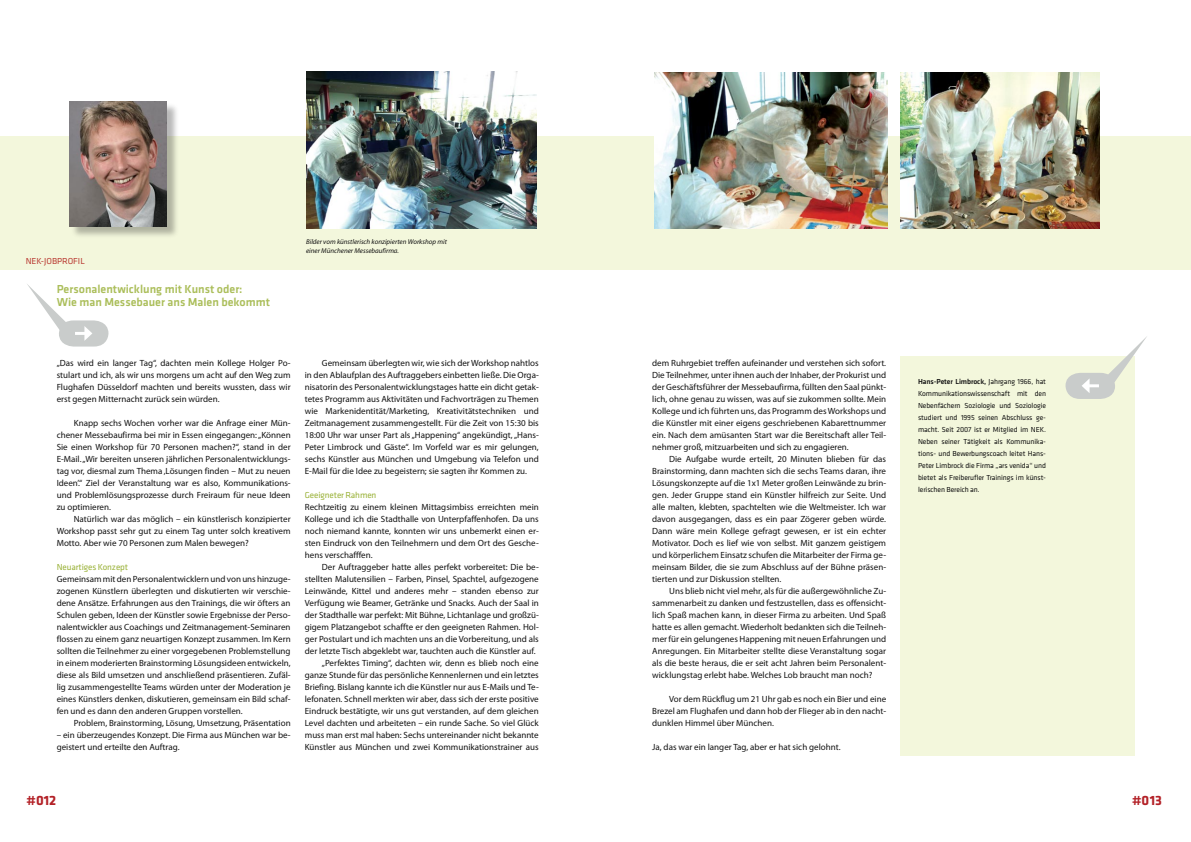
<style>
.page{position:relative;width:1191px;height:842px;background:#fff}
.page>*{position:absolute;margin:0;border:0;box-sizing:border-box;transform-origin:0 0}
.t1{font:700 14px "Klavika";color:#b32127}
.t2{font:500 12px/13px "Klavika";color:#abbe5a}
.t3{font:9px/12px "Myriad Pro";color:#121212;text-align:justify}
.t4{font:9px "Klavika";letter-spacing:-.01em;color:#9ab238}
.t5{font:9px "Klavika";color:#b93a32}
.t6{font:7.5px/12px "Klavika";letter-spacing:-.01em;color:#121212;text-align:justify}
.t7{font:italic 7px/8.5px "Myriad Pro";color:#121212}
.s1{font-weight:500}
</style>
<div class="page">
<div style="left:0;top:136px;width:1191px;height:134px;background:#f3f7dc"></div>
<svg style="left:27px;top:284px;width:81px;height:63px"></svg>
<div style="left:70px;top:103px;width:109px;height:137px;background:#121212;opacity:.3"></div>
<img style="left:69px;top:102px;width:97px;height:124px">
<img style="left:306px;top:72px;width:230px;height:156px">
<img style="left:655px;top:72px;width:232px;height:156px">
<div style="left:900px;top:356px;width:234px;height:400px;background:#f3f7dc"></div>
<svg style="left:1065px;top:336px;width:82px;height:78px"></svg>
<img style="left:900px;top:72px;width:199px;height:156px">
<p class="t5" style="left:26px;top:256px;width:61px">NEK-JOBPROFIL</p>
<h2 class="t2" style="left:57px;top:282px;width:215px">Personalentwicklung mit Kunst oder:<br>Wie man Messebauer ans Malen bekommt</h2>
<p class="t7" style="left:306px;top:238px;width:142px">Bilder vom künstlerisch konzipierten Workshop mit einer Münchener Messebaufirma.</p>
<p class="t3" style="left:57px;top:357px;width:235px">„Das wird ein langer Tag“, dachten mein Kollege Holger Po&shy;stulart und ich, als wir uns morgens um acht auf den Weg zum Flughafen Düsseldorf machten und bereits wussten, dass wir erst gegen Mitternacht zurück sein würden.</p>
<p class="t3" style="left:57px;top:417px;width:235px;text-indent:17px">Knapp sechs Wochen vorher war die Anfrage einer Mün&shy;chener Messebaufirma bei mir in Essen eingegangen: „Können Sie einen Workshop für 70 Personen machen?“, stand in der E-Mail. „Wir bereiten unseren jährlichen Personalentwicklungs&shy;tag vor, diesmal zum Thema ‚Lösungen finden – Mut zu neuen Ideen’.“ Ziel der Veranstaltung war es also, Kommunikations&shy;und Problemlösungsprozesse durch Freiraum für neue Ideen zu optimieren.</p>
<p class="t3" style="left:57px;top:513px;width:235px;text-indent:17px">Natürlich war das möglich – ein künstlerisch konzipierter Workshop passt sehr gut zu einem Tag unter solch kreativem Motto. Aber wie 70 Personen zum Malen bewegen?</p>
<p class="t4" style="left:57px;top:562px;width:73px">Neuartiges Konzept</p>
<p class="t3" style="left:57px;top:573px;width:235px">Gemeinsam mit den Personalentwicklern und von uns hinzuge&shy;zogenen Künstlern überlegten und diskutierten wir verschie&shy;dene Ansätze. Erfahrungen aus den Trainings, die wir öfters an Schulen geben, Ideen der Künstler sowie Ergebnisse der Perso&shy;nalentwickler aus Coachings und Zeitmanagement-Seminaren flossen zu einem ganz neuartigen Konzept zusammen. Im Kern sollten die Teilnehmer zu einer vorgegebenen Problemstellung in einem moderierten Brainstorming Lösungsideen entwickeln, diese als Bild umsetzen und anschließend präsentieren. Zufäl&shy;lig zusammengestellte Teams würden unter der Moderation je eines Künstlers denken, diskutieren, gemeinsam ein Bild schaf&shy;fen und es dann den anderen Gruppen vorstellen.</p>
<p class="t3" style="left:74px;top:717px;width:218px">Problem, Brainstorming, Lösung, Umsetzung, Präsentation</p>
<p class="t3" style="left:57px;top:729px;width:235px">– ein überzeugendes Konzept. Die Firma aus München war be&shy;geistert und erteilte den Auftrag.</p>
<p class="t3" style="left:305px;top:357px;width:235px;text-indent:17px">Gemeinsam überlegten wir, wie sich der Workshop nahtlos in den Ablaufplan des Auftraggebers einbetten ließe. Die Orga&shy;nisatorin des Personalentwicklungstages hatte ein dicht getak&shy;tetes Programm aus Aktivitäten und Fachvorträgen zu Themen wie Markenidentität/Marketing, Kreativitätstechniken und Zeitmanagement zusammengestellt. Für die Zeit von 15:30 bis 18:00 Uhr war unser Part als „Happening“ angekündigt, „Hans-Peter Limbrock und Gäste“. Im Vorfeld war es mir gelungen, sechs Künstler aus München und Umgebung via Telefon und E-Mail für die Idee zu begeistern; sie sagten ihr Kommen zu.</p>
<p class="t4" style="left:305px;top:490px;width:73px">Geeigneter Rahmen</p>
<p class="t3" style="left:305px;top:501px;width:235px">Rechtzeitig zu einem kleinen Mittagsimbiss erreichten mein Kollege und ich die Stadthalle von Unterpfaffenhofen. Da uns noch niemand kannte, konnten wir uns unbemerkt einen er&shy;sten Eindruck von den Teilnehmern und dem Ort des Gesche&shy;hens verschafffen.</p>
<p class="t3" style="left:322px;top:561px;width:218px">Der Auftraggeber hatte alles perfekt vorbereitet: Die be-</p>
<p class="t3" style="left:305px;top:573px;width:235px">stellten Malutensilien – Farben, Pinsel, Spachtel, aufgezogene</p>
<p class="t3" style="left:305px;top:585px;width:235px">Leinwände, Kittel und anderes mehr – standen ebenso zur</p>
<p class="t3" style="left:305px;top:597px;width:235px">Verfügung wie Beamer, Getränke und Snacks. Auch der Saal in</p>
<p class="t3" style="left:305px;top:609px;width:235px">der Stadthalle war perfekt: Mit Bühne, Lichtanlage und großzü-</p>
<p class="t3" style="left:305px;top:621px;width:235px">gigem Platzangebot schaffte er den geeigneten Rahmen. Hol-</p>
<p class="t3" style="left:305px;top:633px;width:235px">ger Postulart und ich machten uns an die Vorbereitung, und als</p>
<p class="t3" style="left:305px;top:645px;width:232px">der letzte Tisch abgeklebt war, tauchten auch die Künstler auf.</p>
<p class="t3" style="left:322px;top:657px;width:218px">„Perfektes Timing“, dachten wir, denn es blieb noch eine</p>
<p class="t3" style="left:305px;top:669px;width:235px">ganze Stunde für das persönliche Kennenlernen und ein letztes</p>
<p class="t3" style="left:305px;top:681px;width:235px">Briefing. Bislang kannte ich die Künstler nur aus E-Mails und Te-</p>
<p class="t3" style="left:305px;top:693px;width:235px">lefonaten. Schnell merkten wir aber, dass sich der erste positive</p>
<p class="t3" style="left:305px;top:705px;width:235px">Eindruck bestätigte, wir uns gut verstanden, auf dem gleichen</p>
<p class="t3" style="left:305px;top:717px;width:235px">Level dachten und arbeiteten – ein runde Sache. So viel Glück</p>
<p class="t3" style="left:305px;top:729px;width:235px">muss man erst mal haben: Sechs untereinander nicht bekannte</p>
<p class="t3" style="left:305px;top:741px;width:235px">Künstler aus München und zwei Kommunikationstrainer aus</p>
<p class="t3" style="left:652px;top:357px;width:235px">dem Ruhrgebiet treffen aufeinander und verstehen sich sofort.<br>Die Teilnehmer, unter ihnen auch der Inhaber, der Prokurist und der Geschäftsführer der Messebaufirma, füllten den Saal pünkt&shy;lich, ohne genau zu wissen, was auf sie zukommen sollte. Mein Kollege und ich führten uns, das Programm des Workshops und die Künstler mit einer eigens geschriebenen Kabarettnummer ein. Nach dem amüsanten Start war die Bereitschaft aller Teil&shy;nehmer groß, mitzuarbeiten und sich zu engagieren.</p>
<p class="t3" style="left:652px;top:453px;width:235px;text-indent:17px">Die Aufgabe wurde erteilt, 20 Minuten blieben für das Brainstorming, dann machten sich die sechs Teams daran, ihre Lösungskonzepte auf die 1x1 Meter großen Leinwände zu brin&shy;gen. Jeder Gruppe stand ein Künstler hilfreich zur Seite. Und alle malten, klebten, spachtelten wie die Weltmeister. Ich war davon ausgegangen, dass es ein paar Zögerer geben würde.<br>Dann wäre mein Kollege gefragt gewesen, er ist ein echter Motivator. Doch es lief wie von selbst. Mit ganzem geistigem und körperlichem Einsatz schufen die Mitarbeiter der Firma ge&shy;meinsam Bilder, die sie zum Abschluss auf der Bühne präsen&shy;tierten und zur Diskussion stellten.</p>
<p class="t3" style="left:652px;top:585px;width:235px;text-indent:17px">Uns blieb nicht viel mehr, als für die außergewöhnliche Zu&shy;sammenarbeit zu danken und festzustellen, dass es offensicht&shy;lich Spaß machen kann, in dieser Firma zu arbeiten. Und Spaß hatte es allen gemacht. Wiederholt bedankten sich die Teilneh&shy;mer für ein gelungenes Happening mit neuen Erfahrungen und Anregungen. Ein Mitarbeiter stellte diese Veranstaltung sogar als die beste heraus, die er seit acht Jahren beim Personalent&shy;wicklungstag erlebt habe. Welches Lob braucht man noch?</p>
<p class="t3" style="left:652px;top:693px;width:235px;text-indent:17px">Vor dem Rückflug um 21 Uhr gab es noch ein Bier und eine Brezel am Flughafen und dann hob der Flieger ab in den nacht&shy;dunklen Himmel über München.</p>
<p class="t3" style="left:652px;top:741px;width:190px">Ja, das war ein langer Tag, aber er hat sich gelohnt.</p>
<p class="t6" style="left:918px;top:376px;width:129px"><span class="s1">Hans-Peter Limbrock,</span> Jahrgang 1966, hat Kommunikationswissenschaft mit den Nebenfächern Soziologie und Soziologie studiert und 1995 seinen Abschluss ge&shy;macht. Seit 2007 ist er Mitglied im NEK.<br>Neben seiner Tätigkeit als Kommunika&shy;tions- und Bewerbungscoach leitet Hans-Peter Limbrock die Firma „ars venida“ und bietet als Freiberufler Trainings im künst&shy;lerischen Bereich an.</p>
<h1 class="t1" style="left:27px;top:793px;width:31px">#012</h1>
<h1 class="t1" style="left:1132px;top:793px;width:31px">#013</h1>
</div>
